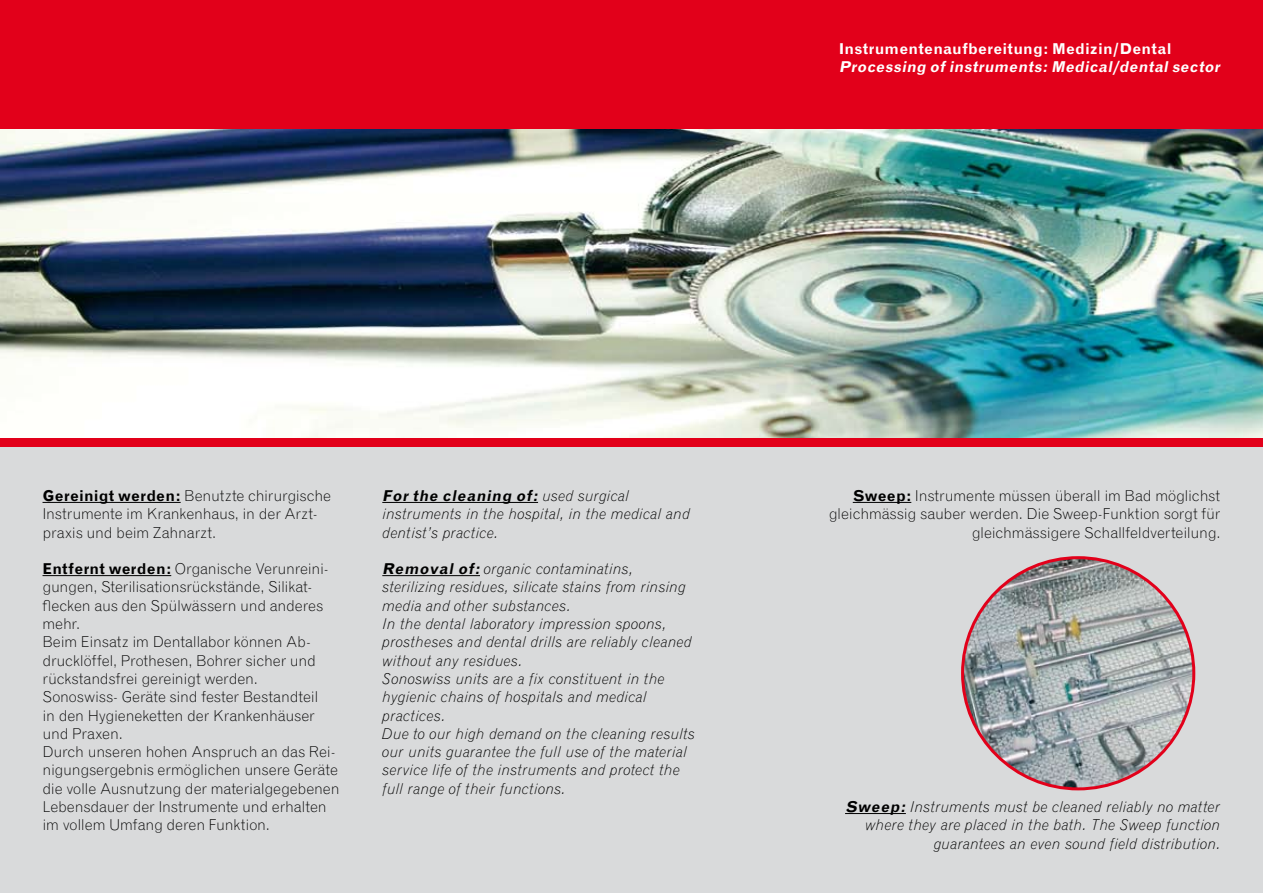
<style>
.page{position:relative;width:1263px;height:893px;background:#fff}
.page>*{position:absolute;margin:0;border:0;box-sizing:border-box;transform-origin:0 0}
.t1{font:300 15px/18.3px "Grotesque";letter-spacing:-.015em;color:#000}
.t2{font:italic 300 15px/18.3px "Grotesque";letter-spacing:-.005em;color:#000}
.t3{font:italic 700 15px "Grotesque";color:#fff}
.t4{font:700 15px "Grotesque";letter-spacing:.015em;color:#fff}
.s1{font-weight:700}
</style>
<div class="page">
<img style="left:0;top:129px;width:1263px;height:309px">
<div style="left:0;top:442px;width:1263px;height:451px;background:#d9dadb"></div>
<div style="left:0;top:438px;width:1263px;height:8px;background:#e2001a"></div>
<div style="left:0;top:0;width:1263px;height:129px;background:#e2001a"></div>
<img style="left:962px;top:558px;width:232px;height:231px;border-radius:50%">
<hr style="left:43px;top:502px;width:138px;height:1px;background:#000">
<hr style="left:43px;top:575px;width:128px;height:1px;background:#000">
<hr style="left:382px;top:502px;width:156px;height:1px;background:#000">
<hr style="left:382px;top:575px;width:98px;height:1px;background:#000">
<hr style="left:853px;top:502px;width:58px;height:1px;background:#000">
<hr style="left:845px;top:813px;width:61px;height:1px;background:#000">
<p class="t4" style="left:839px;top:40px;width:334px">Instrumentenaufbereitung: Medizin/Dental</p>
<p class="t3" style="left:839px;top:58px;width:386px">Processing ofinstruments:Medical/dentalsector</p>
<p class="t1" style="left:43px;top:486px;width:290px"><span class="s1">Gereinigt werden:</span> Benutzte chirurgische<br>Instrumente im Krankenhaus, in der Arzt&shy;praxis und beim Zahnarzt.</p>
<p class="t1" style="left:43px;top:560px;width:299px"><span class="s1">Entfernt werden:</span> Organische Verunreini&shy;gungen, Sterilisationsrückstände, Silikat&shy;flecken aus den Spülwässern und anderes mehr.<br>Beim Einsatz im Dentallabor können Ab&shy;drucklöffel, Prothesen, Bohrer sicher und rückstandsfrei gereinigt werden.<br>Sonoswiss- Geräte sind fester Bestandteil<br>in den Hygieneketten der Krankenhäuser und Praxen.<br>Durch unseren hohen Anspruch an das Rei&shy;nigungsergebnis ermöglichen unsere Geräte die volle Ausnutzung der materialgegebenen Lebensdauer der Instrumente und erhalten im vollem Umfang deren Funktion.</p>
<p class="t2" style="left:382px;top:486px;width:309px"><span class="s1">For the cleaning of:</span> use d surgica l instruments in the hospital, in the medical and dentist’s practice.</p>
<p class="t2" style="left:382px;top:560px;width:314px"><span class="s1">Removal of:</span>organic contaminatins, sterilizing residues, silicate stains from rinsing media and other substances.<br>In the dental laboratory impression spoons, prostheses and dental drills are reliably cleaned without any residues.<br>Sonoswiss units are a fix constituent in the hygienic chains of hospitals and medical practices.<br>Due to our high demand on the cleaning results our units guarantee the full use of the material service life of the instruments and protect the full range of their functions.</p>
<p class="t1" style="left:829px;top:486px;width:393px;text-align:right"><span class="s1">Sweep:</span> Instrumente müssen überall im Bad möglichst gleichmässig sauber werden. Die Sweep-Funktion sorgt für gleichmässigere Schallfeldverteilung.</p>
<p class="t2" style="left:845px;top:797px;width:377px;text-align:right"><span class="s1">Sweep:</span> Instruments must be cleaned reliably no matter where they are placed in the bath. The Sweep function guarantees an even sound field distribution.</p>
</div>
